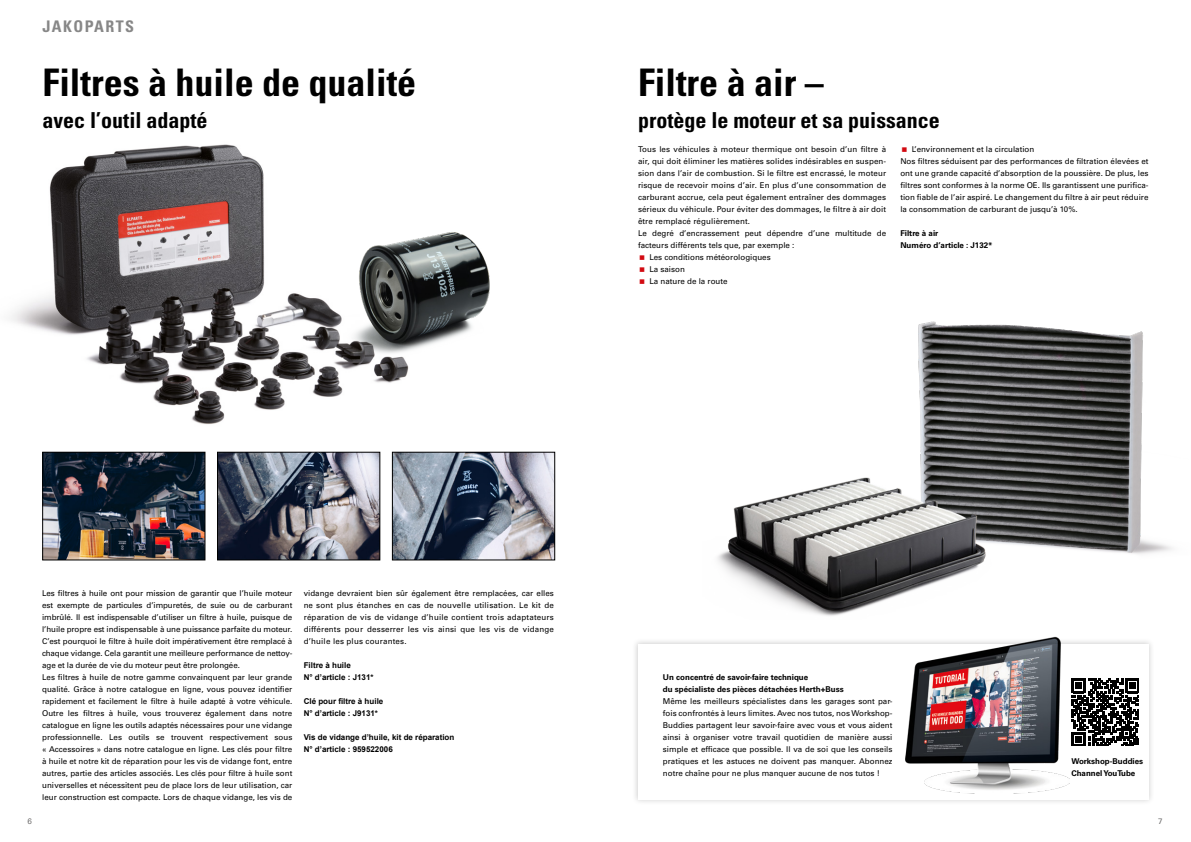
<style>
.page{position:relative;width:1191px;height:842px;background:#fff}
.page>*{position:absolute;margin:0;border:0;box-sizing:border-box;transform-origin:0 0}
.t1{font:700 condensed 38px "Univers LT Pro";color:#000}
.t2{font:700 condensed 22px "Univers LT Pro";color:#000}
.t3{font:700 condensed 16px "Univers LT Pro";letter-spacing:.09em;color:#878787}
.t4{font:8px/12px "Univers LT Pro 55 Roman";color:#000}
.t5{font:700 8px/12px "Univers LT Pro 65";color:#000}
.t6{font:700 8px/12px "Arial";color:#000}
.t7{font:8px "Univers LT Pro 55 Roman";color:#706f6f}
</style>
<div class="page">
<img style="left:918px;top:321px;width:254px;height:233px">
<img style="left:219px;top:454px;width:159px;height:104px">
<div style="left:217px;top:452px;width:163px;height:108px;border:1px solid #000"></div>
<img style="left:394px;top:454px;width:159px;height:104px">
<div style="left:392px;top:452px;width:163px;height:108px;border:1px solid #000"></div>
<img style="left:45px;top:454px;width:158px;height:104px">
<div style="left:43px;top:452px;width:162px;height:108px;border:1px solid #000"></div>
<img style="left:411px;top:232px;width:79px;height:118px">
<img style="left:11px;top:144px;width:400px;height:280px">
<img style="left:717px;top:473px;width:284px;height:143px">
<div style="left:632px;top:638px;width:522px;height:168px;background:#000;opacity:.2"></div>
<div style="left:638px;top:644px;width:510px;height:156px;background:#fff"></div>
<svg style="left:1071px;top:679px;width:67px;height:67px"></svg>
<img style="left:905px;top:636px;width:164px;height:157px">
<h3 class="t3" style="left:43px;top:17px;width:93px">JAKOPARTS</h3>
<h1 class="t1" style="left:43px;top:59px;width:375px">Filtres à huile de qualité</h1>
<h2 class="t2" style="left:43px;top:107px;width:166px">avec l’outil adapté</h2>
<h1 class="t1" style="left:638px;top:59px;width:187px">Filtre à air –</h1>
<h2 class="t2" style="left:638px;top:107px;width:303px">protège le moteur et sa puissance</h2>
<p class="t4" style="left:638px;top:143px;width:250px">Tous les véhicules à moteur thermique ont besoin d’un filtre à</p>
<p class="t4" style="left:638px;top:155px;width:250px">air, qui doit éliminer les matières solides indésirables en suspen-</p>
<p class="t4" style="left:638px;top:167px;width:250px">sion dans l’air de combustion. Si le filtre est encrassé, le moteur</p>
<p class="t4" style="left:638px;top:179px;width:250px">risque de recevoir moins d’air. En plus d’une consommation de</p>
<p class="t4" style="left:638px;top:191px;width:250px">carburant accrue, cela peut également entraîner des dommages</p>
<p class="t4" style="left:638px;top:203px;width:250px">sérieux du véhicule. Pour éviter des dommages, le filtre à air doit</p>
<p class="t4" style="left:638px;top:215px;width:113px">être remplacé régulièrement.</p>
<p class="t4" style="left:638px;top:227px;width:250px">Le degré d’encrassement peut dépendre d’une multitude de</p>
<p class="t4" style="left:638px;top:239px;width:158px">facteurs différents tels que, par exemple :</p>
<p class="t4" style="left:649px;top:251px;width:123px">Les conditions météorologiques</p>
<p class="t4" style="left:649px;top:263px;width:37px">La saison</p>
<p class="t4" style="left:649px;top:275px;width:80px">La nature de la route</p>
<p class="t4" style="left:900px;top:143px;width:250px;text-indent:11px">L’environnement et la circulation<br>Nos filtres séduisent par des performances de filtration élevées et ont une grande capacité d’absorption de la poussière. De plus, les filtres sont conformes à la norme OE. Ils garantissent une purifica&shy;tion fiable de l’air aspiré. Le changement du filtre à air peut réduire la consommation de carburant de jusqu’à 10%.</p>
<p class="t5" style="left:900px;top:227px;width:94px">Filtre à air<br>Numéro d’article : J132*</p>
<p class="t7" style="left:28px;top:816px;width:6px">6</p>
<p class="t4" style="left:42px;top:587px;width:252px">Les filtres à huile ont pour mission de garantir que l’huile moteur est exempte de particules d’impuretés, de suie ou de carburant imbrûlé. Il est indispensable d’utiliser un filtre à huile, puisque de l’huile propre est indispensable à une puissance parfaite du moteur.<br>C’est pourquoi le filtre à huile doit impérativement être remplacé à chaque vidange. Cela garantit une meilleure performance de nettoy&shy;age et la durée de vie du moteur peut être prolongée.<br>Les filtres à huile de notre gamme convainquent par leur grande qualité. Grâce à notre catalogue en ligne, vous pouvez identifier rapidement et facilement le filtre à huile adapté à votre véhicule.<br>Outre les filtres à huile, vous trouverez également dans notre catalogue en ligne les outils adaptés nécessaires pour une vidange professionnelle. Les outils se trouvent respectivement sous « Accessoires » dans notre catalogue en ligne. Les clés pour filtre à huile et notre kit de réparation pour les vis de vidange font, entre autres, partie des articles associés. Les clés pour filtre à huile sont universelles et nécessitent peu de place lors de leur utilisation, car leur construction est compacte. Lors de chaque vidange, les vis de</p>
<p class="t4" style="left:304px;top:587px;width:252px;text-align:justify">vidange devraient bien sûr également être remplacées, car elles ne sont plus étanches en cas de nouvelle utilisation. Le kit de réparation de vis de vidange d’huile contient trois adaptateurs différents pour desserrer les vis ainsi que les vis de vidange d’huile les plus courantes.</p>
<p class="t6" style="left:304px;top:659px;width:71px">Filtre à huile<br>N° d’article : J131*</p>
<p class="t6" style="left:304px;top:695px;width:81px">Clé pour filtre à huile<br>N° d’article : J9131*</p>
<p class="t6" style="left:304px;top:731px;width:152px">Vis de vidange d’huile, kit de réparation<br>N° d’article : 959522006</p>
<p class="t5" style="left:663px;top:671px;width:182px">Un concentré de savoir-faire technique<br>du spécialiste des pièces détachées Herth+Buss</p>
<p class="t4" style="left:663px;top:695px;width:231px;text-align:justify">Même les meilleurs spécialistes dans les garages sont par&shy;fois confrontés à leurs limites. Avec nos tutos, nos Workshop-Buddies partagent leur savoir-faire avec vous et vous aident ainsi à organiser votre travail quotidien de manière aussi simple et efficace que possible. Il va de soi que les conseils pratiques et les astuces ne doivent pas manquer. Abonnez notre chaîne pour ne plus manquer aucune de nos tutos !</p>
<p class="t5" style="left:1071px;top:755px;width:73px">Workshop-Buddies<br>Channel YouTube</p>
<p class="t7" style="left:1158px;top:816px;width:6px">7</p>
</div>
